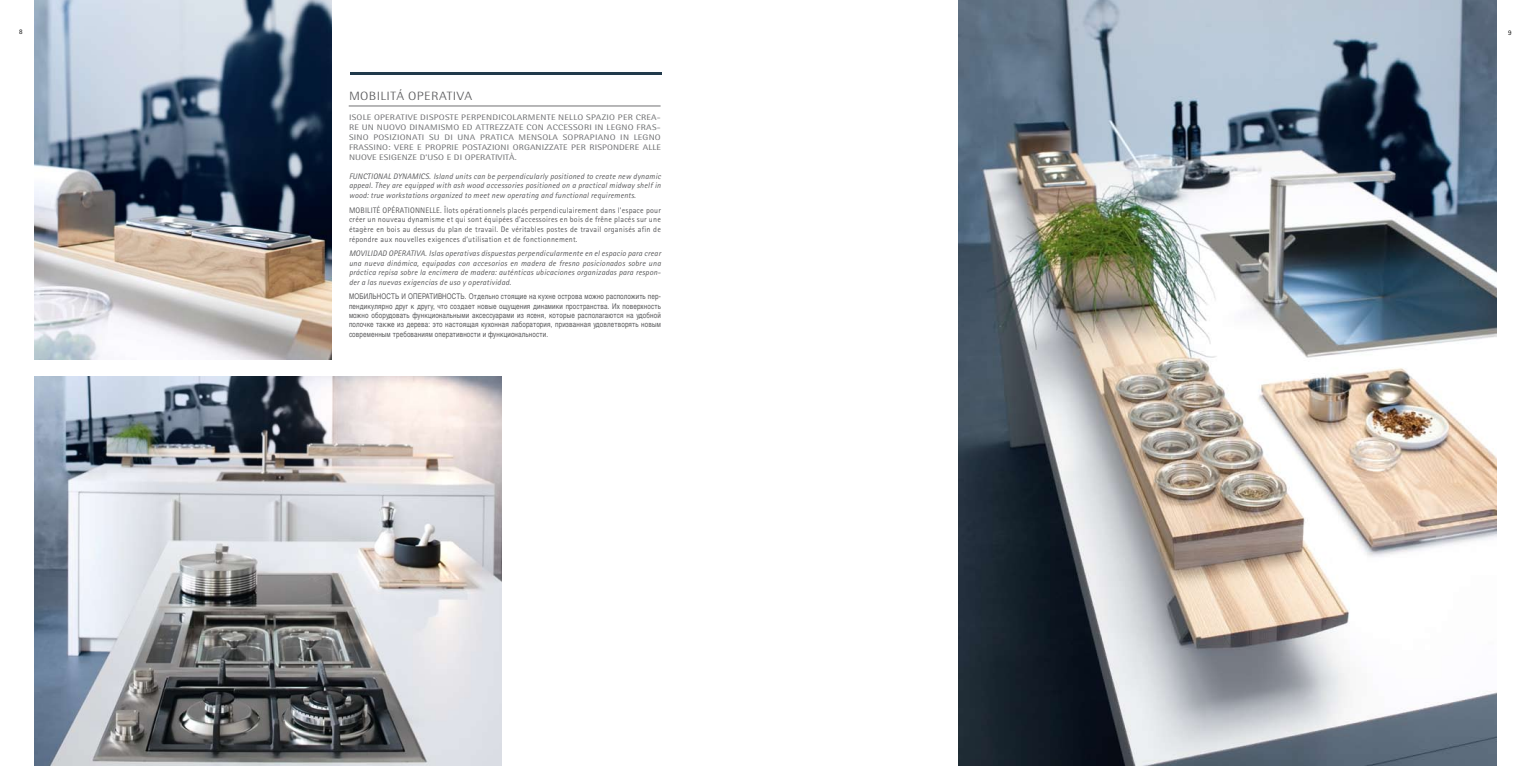
<style>
.page{position:relative;width:1531px;height:766px;background:#fff}
.page>*{position:absolute;margin:0;border:0;box-sizing:border-box;transform-origin:0 0}
.t1{font:300 12px "Rotis Semi Sans";letter-spacing:.025em;color:#58585a;scale:1.2 1}
.t2{font:italic 8px/9.6px "Rotis Sans Serif";letter-spacing:.025em;color:#58585a;text-align:justify}
.t3{font:8px/9.6px "Rotis Sans Serif";letter-spacing:.025em;color:#58585a;text-align:justify}
.t4{font:8px "Rotis Semi Sans";letter-spacing:.025em;color:#707173;scale:1.2 1}
.t5{font:7.8px/9.4px "Helvetica Cyr Upright";letter-spacing:.025em;color:#58585a;text-align:justify;scale:.8 1}
.t6{font:7px "Rotis Sans Serif";color:#000}
.s1{font-family:"Rotis Semi Sans"}
</style>
<div class="page">
<img style="left:958px;top:0;width:539px;height:765px">
<hr style="left:350px;top:72px;width:312px;height:3px;background:#213a4b">
<hr style="left:349px;top:105px;width:311px;height:1px;background:#707173">
<img style="left:34px;top:0;width:298px;height:359px">
<img style="left:34px;top:376px;width:467px;height:389px">
<p class="t6" style="left:19px;top:27px;width:5px">8</p>
<p class="t6" style="left:1508px;top:28px;width:5px">9</p>
<h1 class="t1" style="left:349px;top:89px;width:9px">MOB</h1>
<h1 class="t1" style="left:377px;top:89px;width:34px">ILITÁ OPERAT</h1>
<h1 class="t1" style="left:453px;top:89px;width:11px">IVA</h1>
<p class="t4" style="left:349px;top:112px;width:8px">ISOLE</p>
<p class="t4" style="left:374px;top:112px;width:5px">OPERATIVE</p>
<p class="t4" style="left:420px;top:112px;width:5px">DISPOSTE</p>
<p class="t4" style="left:461px;top:112px;width:6px">PERPENDICOLARMENTE</p>
<p class="t4" style="left:558px;top:112px;width:5px">NELLO</p>
<p class="t4" style="left:586px;top:112px;width:5px">SPAZIO</p>
<p class="t4" style="left:618px;top:112px;width:5px">PER</p>
<p class="t4" style="left:636px;top:112px;width:6px">CREA</p>
<p class="t4" style="left:657px;top:112px;width:5px">-</p>
<p class="t4" style="left:349px;top:122px;width:40px">RE UN NUOVO</p>
<p class="t4" style="left:409px;top:122px;width:6px">DINAMISMO</p>
<p class="t4" style="left:462px;top:122px;width:17px">ED ATTREZZATE</p>
<p class="t4" style="left:526px;top:122px;width:6px">CON</p>
<p class="t4" style="left:547px;top:122px;width:6px">ACCESSORI</p>
<p class="t4" style="left:595px;top:122px;width:16px">IN LEGNO</p>
<p class="t4" style="left:636px;top:122px;width:5px">FRAS</p>
<p class="t4" style="left:657px;top:122px;width:5px">-</p>
<p class="t4" style="left:349px;top:132px;width:5px">SINO</p>
<p class="t4" style="left:373px;top:132px;width:5px">POSIZIONATI</p>
<p class="t4" style="left:429px;top:132px;width:35px">SU DI UNA</p>
<p class="t4" style="left:480px;top:132px;width:5px">PRATICA</p>
<p class="t4" style="left:518px;top:132px;width:6px">MENSOLA</p>
<p class="t4" style="left:563px;top:132px;width:6px">SOPRAPIANO</p>
<p class="t4" style="left:620px;top:132px;width:17px">IN LEGNO</p>
<p class="t4" style="left:349px;top:142px;width:5px">FRASSINO</p>
<p class="t4" style="left:388px;top:142px;width:11px">: VERE</p>
<p class="t4" style="left:417px;top:142px;width:12px">E PROPRIE</p>
<p class="t4" style="left:462px;top:142px;width:5px">POSTAZIONI</p>
<p class="t4" style="left:513px;top:142px;width:6px">ORGANIZZATE</p>
<p class="t4" style="left:571px;top:142px;width:5px">PER</p>
<p class="t4" style="left:589px;top:142px;width:6px">RISPONDERE</p>
<p class="t4" style="left:643px;top:142px;width:5px">ALLE</p>
<p class="t4" style="left:349px;top:152px;width:16px">NUOVE</p>
<p class="t4" style="left:379px;top:152px;width:5px">ESIGENZE</p>
<p class="t4" style="left:420px;top:152px;width:43px">D’USO E DI OPERATIVIT</p>
<p class="t4" style="left:509px;top:152px;width:8px">À.</p>
<p class="t2" style="left:349px;top:171px;width:313px">FUNCTIONAL DYNAMICS<span class="s1">.</span> Island units can be perpendicularly positioned to create new dynamic appeal. They are equipped with ash wood accessories positioned on a practical midway shelf in wood: true workstations organized to meet new operating and functional requirements.</p>
<p class="t3" style="left:349px;top:205px;width:5px">MOBILIT</p>
<p class="t3" style="left:376px;top:205px;width:33px">É OPÉRATIONNELLE</p>
<p class="t3" style="left:349px;top:205px;width:313px;text-indent:91px"><span class="s1">.</span> Îlots opérationnels placés perpendiculairement dans l’espace pour créer un nouveau dynamisme et qui sont équipées d’accessoires en bois de frêne placés sur une étagère en bois au dessus du plan de travail. De véritables postes de travail organisés afin de répondre aux nouvelles exigences d’utilisation et de fonctionnement.</p>
<p class="t2" style="left:349px;top:248px;width:313px">MOVILIDAD OPERATIVA<span class="s1">.</span> Islas operativas dispuestas perpendicularmente en el espacio para crear una nueva dinámica, equipadas con accesorios en madera de fresno posicionados sobre una práctica repisa sobre la encimera de madera: auténticas ubicaciones organizadas para respon&shy;der a las nuevas exigencias de uso y operatividad.</p>
<p class="t5" style="left:349px;top:292px;width:391px">МОБИЛЬНОСТЬ И ОПЕРАТИВНОСТЬ. Отдельно стоящие на кухне острова можно расположить пер&shy;пендикулярно друг к другу, что создает новые ощущения динамики пространства. Их поверхность можно оборудовать функциональными аксессуарами из ясеня, которые располагаются на удобной полочке также из дерева: это настоящая кухонная лаборатория, призванная удовлетворять новым современным требованиям оперативности и функциональности.</p>
</div>
